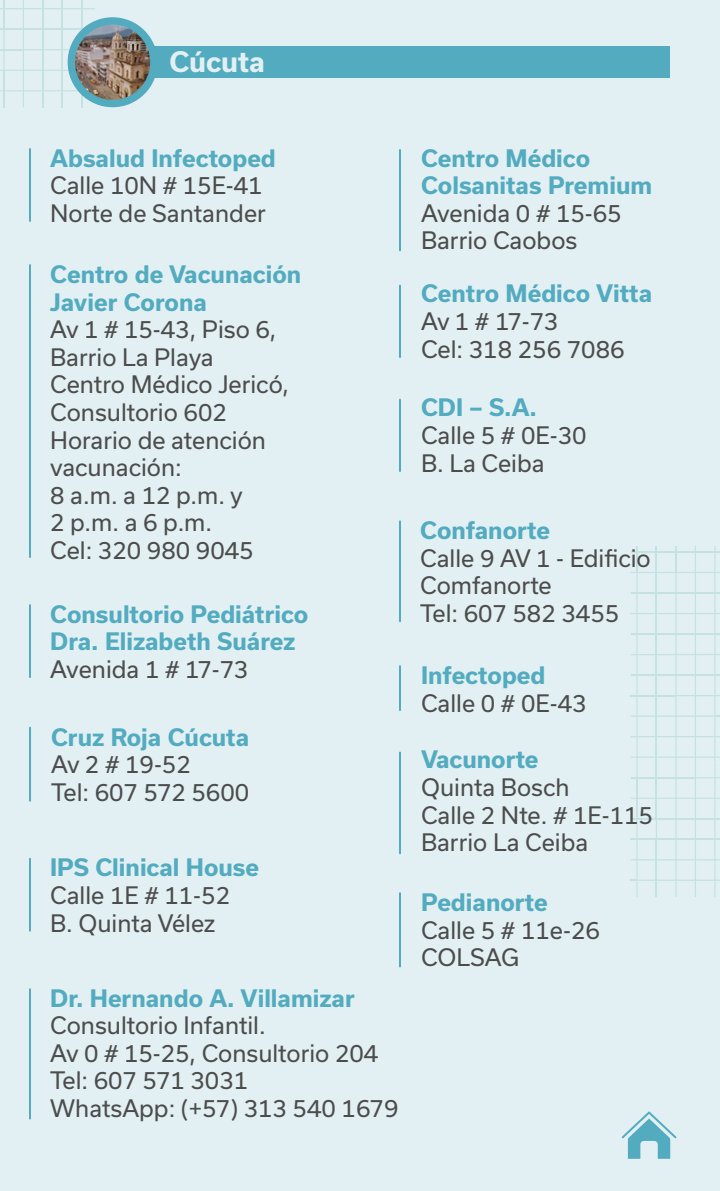
<style>
.page{position:relative;width:720px;height:1191px;background:#e3f0f3}
.page>*{position:absolute;margin:0;border:0;box-sizing:border-box;transform-origin:0 0}
.t1{font:700 27px "Usual";color:#e3f0f3}
.t2{font:23px/27.6px "Usual";color:#4c4c4c}
.t3{font:700 23px/27.6px "Usual";color:#53abc0}
</style>
<div class="page">
<svg style="left:630px;top:546px;width:90px;height:351px"></svg>
<svg style="left:0;top:0;width:95px;height:107px"></svg>
<svg style="left:622px;top:1111px;width:54px;height:48px"></svg>
<div style="left:118px;top:46px;width:552px;height:32px;background:#53abc0"></div>
<div style="left:68px;top:17px;width:90px;height:90px;background:#53abc0;border-radius:50%"></div>
<img style="left:75px;top:25px;width:75px;height:75px;border-radius:38px">
<hr style="left:399px;top:521px;width:2px;height:100px;background:#53abc0">
<hr style="left:29px;top:149px;width:2px;height:72px;background:#53abc0">
<hr style="left:29px;top:605px;width:2px;height:72px;background:#53abc0">
<hr style="left:29px;top:859px;width:2px;height:72px;background:#53abc0">
<hr style="left:29px;top:728px;width:2px;height:73px;background:#53abc0">
<hr style="left:399px;top:893px;width:2px;height:74px;background:#53abc0">
<hr style="left:399px;top:666px;width:2px;height:44px;background:#53abc0">
<hr style="left:399px;top:753px;width:2px;height:100px;background:#53abc0">
<hr style="left:399px;top:286px;width:2px;height:71px;background:#53abc0">
<hr style="left:399px;top:400px;width:2px;height:71px;background:#53abc0">
<hr style="left:399px;top:150px;width:2px;height:100px;background:#53abc0">
<hr style="left:29px;top:989px;width:2px;height:130px;background:#53abc0">
<hr style="left:29px;top:265px;width:2px;height:292px;background:#53abc0">
<p class="t1" style="left:169px;top:47px;width:97px">Cúcuta</p>
<p class="t3" style="left:50px;top:144px;width:227px">Absalud Infectoped</p>
<p class="t2" style="left:50px;top:172px;width:217px">Calle 10N # 15E-41<br>Norte de Santander</p>
<p class="t3" style="left:50px;top:261px;width:253px">Centro de Vacunación<br>Javier Corona</p>
<p class="t2" style="left:50px;top:316px;width:240px">Av 1 # 15-43, Piso 6,<br>Barrio La Playa<br>Centro Médico Jericó,<br>Consultorio 602<br>Horario de atención vacunación:<br>8 a.m. a 12 p.m. y<br>2 p.m. a 6 p.m.<br>Cel: 320 980 9045</p>
<p class="t3" style="left:50px;top:600px;width:260px">Consultorio Pediátrico<br>Dra. Elizabeth Suárez</p>
<p class="t2" style="left:50px;top:656px;width:200px">Avenida 1 # 17-73</p>
<p class="t3" style="left:51px;top:723px;width:200px">Cruz Roja Cúcuta</p>
<p class="t2" style="left:51px;top:751px;width:200px">Av 2 # 19-52<br>Tel: 607 572 5600</p>
<p class="t3" style="left:50px;top:854px;width:211px">IPS Clinical House</p>
<p class="t2" style="left:50px;top:882px;width:181px">Calle 1E # 11-52<br>B. Quinta Vélez</p>
<p class="t3" style="left:50px;top:984px;width:306px">Dr. Hernando A. Villamizar</p>
<p class="t2" style="left:50px;top:1012px;width:350px">Consultorio Infantil.<br>Av 0 # 15-25, Consultorio 204<br>Tel: 607 571 3031<br>WhatsApp: (+57) 313 540 1679</p>
<p class="t3" style="left:421px;top:144px;width:233px">Centro Médico<br>Colsanitas Premium</p>
<p class="t2" style="left:421px;top:199px;width:202px">Avenida 0 # 15-65<br>Barrio Caobos</p>
<p class="t3" style="left:421px;top:280px;width:233px">Centro Médico Vitta</p>
<p class="t2" style="left:421px;top:307px;width:205px">Av 1 # 17-73<br>Cel: 318 256 7086</p>
<p class="t3" style="left:421px;top:394px;width:117px">CDI – S.A.</p>
<p class="t2" style="left:421px;top:422px;width:167px">Calle 5 # 0E-30<br>B. La Ceiba</p>
<p class="t3" style="left:420px;top:517px;width:131px">Confanorte</p>
<p class="t2" style="left:420px;top:544px;width:232px">Calle 9 AV 1 - Edificio<br>Comfanorte<br>Tel: 607 582 3455</p>
<p class="t3" style="left:421px;top:662px;width:126px">Infectoped</p>
<p class="t2" style="left:421px;top:689px;width:167px">Calle 0 # 0E-43</p>
<p class="t3" style="left:421px;top:746px;width:119px">Vacunorte</p>
<p class="t2" style="left:421px;top:774px;width:233px">Quinta Bosch<br>Calle 2 Nte. # 1E-115<br>Barrio La Ceiba</p>
<p class="t3" style="left:421px;top:889px;width:128px">Pedianorte</p>
<p class="t2" style="left:421px;top:916px;width:180px">Calle 5 # 11e-26<br>COLSAG</p>
</div>
